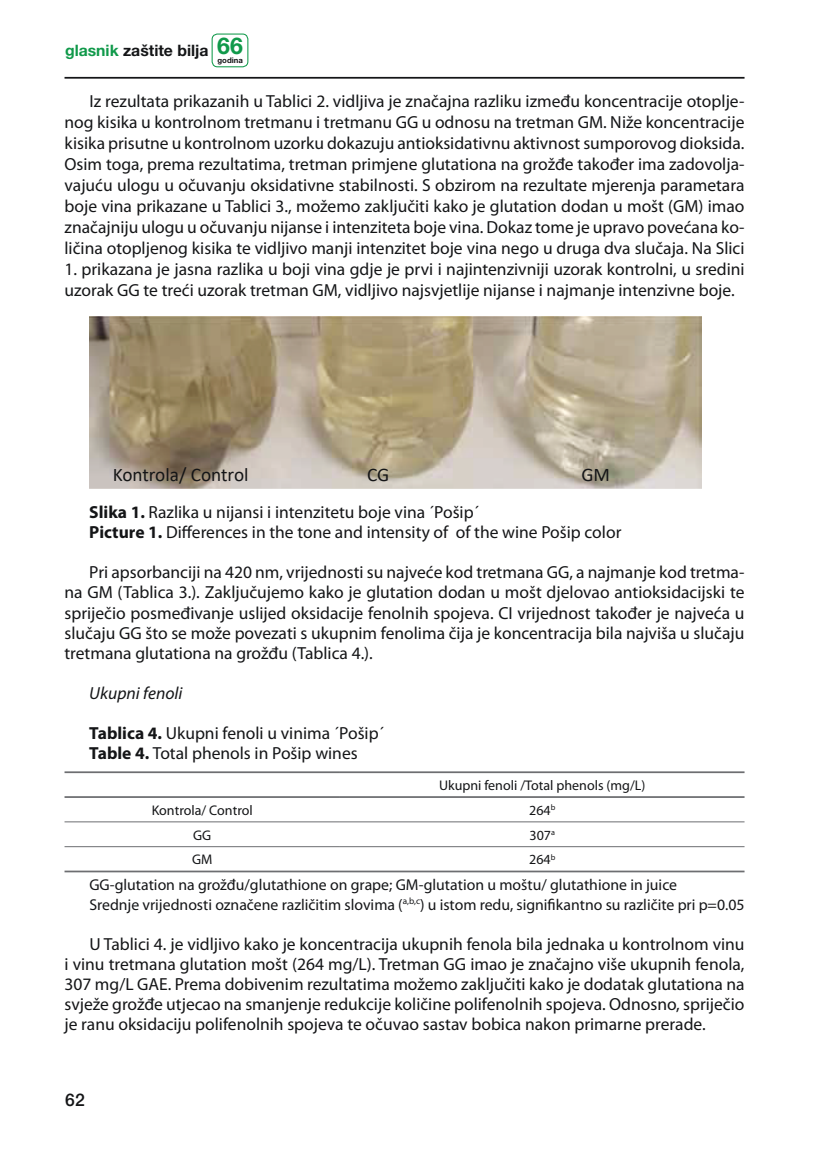
<style>
.page{position:relative;width:819px;height:1166px;background:#fff}
.page>*{position:absolute;margin:0;border:0;box-sizing:border-box;transform-origin:0 0}
.t1{font:19.25px "Calibri";color:#141517}
.t2{font:17.5px/20.1px "Myriad Pro";color:#141517;text-align:justify}
.t3{font:italic 17.5px "Myriad Pro";color:#141517}
.t4{font:500 17.5px "Helvetica Neue LT Pro";color:#141517}
.t5{font:15.75px/20.1px "Myriad Pro";color:#141517}
.t6{font:700 15.75px "Helvetica Neue LT Pro";color:#141517}
.t7{font:14px "Myriad Pro";color:#141517}
.t8{font:700 7.7px "Helvetica Neue LT Pro";color:#141517}
.s1{color:#10994a}
.s2{font-size:23.1px;color:#10994a}
.s3{font-weight:700}
</style>
<div class="page">
<hr style="left:64px;top:77px;width:680px;height:2px;background:#141517">
<div style="left:211px;top:34px;width:37px;height:33px;border:1px solid #10994a;border-radius:5px"></div>
<hr style="left:64px;top:771px;width:276px;height:2px;background:#6d6e71">
<hr style="left:340px;top:771px;width:404px;height:2px;background:#6d6e71">
<hr style="left:64px;top:796px;width:276px;height:2px;background:#6d6e71">
<hr style="left:340px;top:796px;width:404px;height:2px;background:#6d6e71">
<hr style="left:64px;top:870px;width:276px;height:2px;background:#6d6e71">
<hr style="left:340px;top:870px;width:404px;height:2px;background:#6d6e71">
<hr style="left:64px;top:821px;width:276px;height:1px;background:#6d6e71">
<hr style="left:340px;top:821px;width:404px;height:1px;background:#6d6e71">
<hr style="left:64px;top:846px;width:276px;height:1px;background:#6d6e71">
<hr style="left:340px;top:846px;width:404px;height:1px;background:#6d6e71">
<img style="left:90px;top:316px;width:611px;height:173px">
<p class="t6" style="left:65px;top:44px;width:179px"><span class="s1">glasnik</span> zaštite bilja <span class="s2">66</span></p>
<p class="t8" style="left:217px;top:58px;width:27px">godina</p>
<p class="t2" style="left:64px;top:92px;width:681px;line-height:21px;text-indent:25px">Iz rezultata prikazanih u Tablici 2. vidljiva je značajna razliku između koncentracije otoplje&shy;nog kisika u kontrolnom tretmanu i tretmanu GG u odnosu na tretman GM. Niže koncentracije kisika prisutne u kontrolnom uzorku dokazuju antioksidativnu aktivnost sumporovog dioksida.<br>Osim toga, prema rezultatima, tretman primjene glutationa na grožđe također ima zadovolja&shy;vajuću ulogu u očuvanju oksidativne stabilnosti. S obzirom na rezultate mjerenja parametara boje vina prikazane u Tablici 3., možemo zaključiti kako je glutation dodan u mošt (GM) imao značajniju ulogu u očuvanju nijanse i intenziteta boje vina. Dokaz tome je upravo povećana ko&shy;ličina otopljenog kisika te vidljivo manji intenzitet boje vina nego u druga dva slučaja. Na Slici</p>
<p class="t2" style="left:64px;top:260px;width:681px;line-height:21px">1. prikazana je jasna razlika u boji vina gdje je prvi i najintenzivniji uzorak kontrolni, u sredini uzorak GG te treći uzorak tretman GM, vidljivo najsvjetlije nijanse i najmanje intenzivne boje.</p>
<p class="t1" style="left:113px;top:466px;width:137px">Kontrola/ Control</p>
<p class="t1" style="left:367px;top:466px;width:24px">CG</p>
<p class="t1" style="left:581px;top:466px;width:30px">GM</p>
<p class="t2" style="left:89px;top:503px;width:533px"><span class="s3">Slika 1.</span> Razlika u nijansi i intenzitetu boje vina ´Pošip´<br><span class="s3">Picture 1.</span> Differences in the tone and intensity of of the wine Pošip color</p>
<p class="t2" style="left:64px;top:563px;width:681px;text-indent:25px">Pri apsorbanciji na 420 nm, vrijednosti su najveće kod tretmana GG, a najmanje kod tretma&shy;na GM (Tablica 3.). Zaključujemo kako je glutation dodan u mošt djelovao antioksidacijski te spriječio posmeđivanje uslijed oksidacije fenolnih spojeva. CI vrijednost također je najveća u slučaju GG što se može povezati s ukupnim fenolima čija je koncentracija bila najviša u slučaju tretmana glutationa na grožđu (Tablica 4.).</p>
<p class="t3" style="left:89px;top:686px;width:95px">Ukupni fenoli</p>
<p class="t2" style="left:89px;top:724px;width:296px"><span class="s3">Tablica 4.</span> Ukupni fenoli u vinima ´Pošip´<br><span class="s3">Table 4.</span> Total phenols in Pošip wines</p>
<p class="t7" style="left:439px;top:780px;width:208px">Ukupni fenoli /Total phenols (mg/L)</p>
<p class="t7" style="left:152px;top:805px;width:103px">Kontrola/ Control</p>
<p class="t7" style="left:529px;top:805px;width:28px">264<sup>b</sup></p>
<p class="t7" style="left:193px;top:829px;width:20px">GG</p>
<p class="t7" style="left:529px;top:829px;width:27px">307<sup>a</sup></p>
<p class="t7" style="left:192px;top:854px;width:22px">GM</p>
<p class="t7" style="left:529px;top:854px;width:28px">264<sup>b</sup></p>
<p class="t5" style="left:89px;top:875px;width:656px">GG-glutation na grožđu/glutathione on grape; GM-glutation u moštu/ glutathione in juice<br>Srednje vrijednosti označene različitim slovima (<sup>a,b,c</sup>) u istom redu, signifikantno su različite pri p=0.05</p>
<p class="t2" style="left:64px;top:935px;width:681px;text-indent:25px">U Tablici 4. je vidljivo kako je koncentracija ukupnih fenola bila jednaka u kontrolnom vinu i vinu tretmana glutation mošt (264 mg/L). Tretman GG imao je značajno više ukupnih fenola, 307 mg/L GAE. Prema dobivenim rezultatima možemo zaključiti kako je dodatak glutationa na svježe grožđe utjecao na smanjenje redukcije količine polifenolnih spojeva. Odnosno, spriječio je ranu oksidaciju polifenolnih spojeva te očuvao sastav bobica nakon primarne prerade.</p>
<p class="t4" style="left:65px;top:1090px;width:21px">62</p>
</div>
